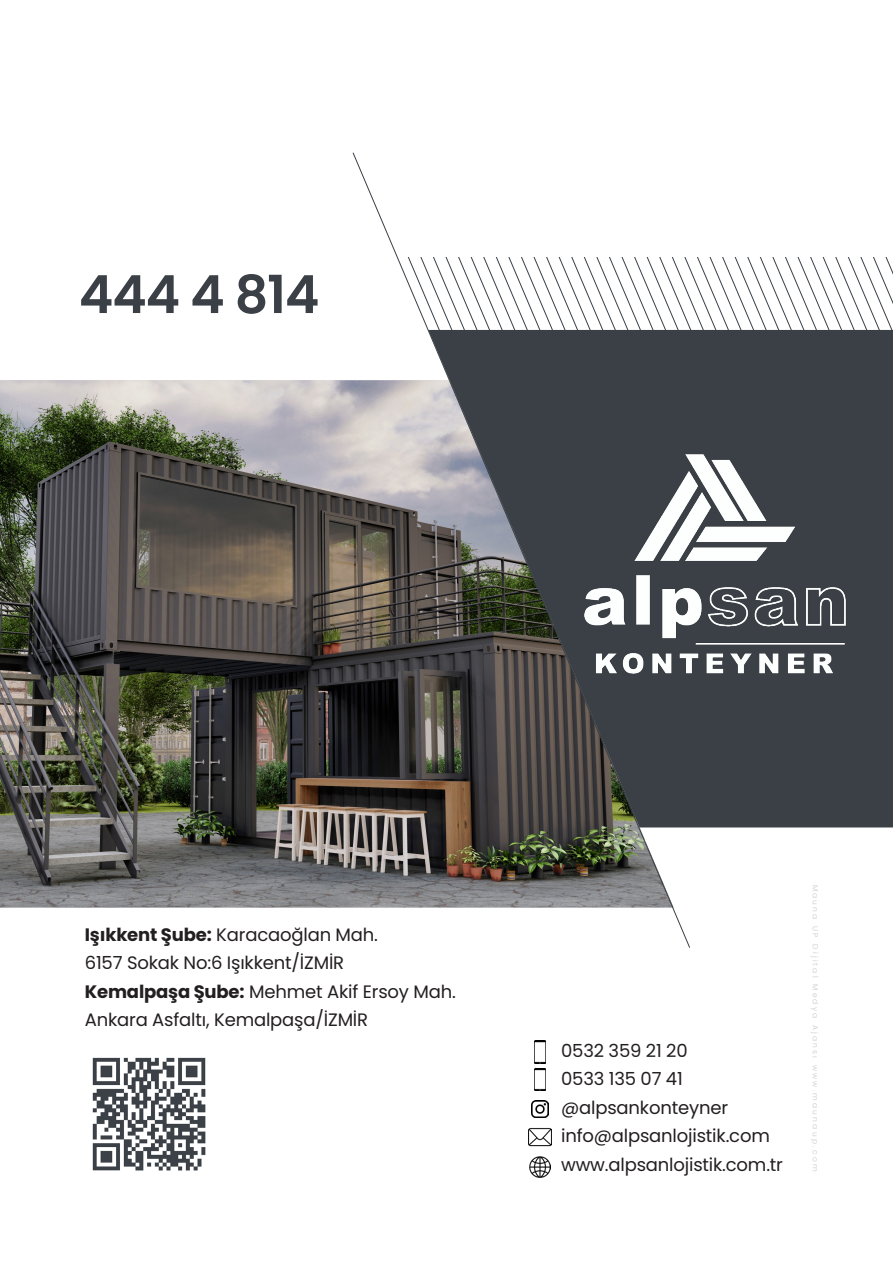
<style>
.page{position:relative;width:893px;height:1263px;background:#fff}
.page>*{position:absolute;margin:0;border:0;box-sizing:border-box;transform-origin:0 0}
.t1{font:600 52.5px "Poppins";letter-spacing:-.025em;color:#3a4046}
.t2{font:18px "Poppins";letter-spacing:-.01em;color:#231f20}
.t3{font:300 7.5px "Poppins";letter-spacing:.3em;color:#c7c8ca}
.s1{font-weight:700}
</style>
<div class="page">
<img style="left:0;top:380px;width:352px;height:527px">
<img style="left:92px;top:1057px;width:114px;height:114px">
<img style="left:534px;top:1068px;width:11px;height:22px">
<img style="left:528px;top:1128px;width:24px;height:19px">
<img style="left:531px;top:1101px;width:17px;height:17px">
<img style="left:529px;top:1156px;width:21px;height:21px">
<img style="left:534px;top:1041px;width:12px;height:22px">
<div style="left:691px;top:330px;width:202px;height:497px;background:#3a4046"></div>
<svg style="left:352px;top:152px;width:339px;height:796px"></svg>
<svg style="left:396px;top:258px;width:497px;height:72px"></svg>
<img style="left:488px;top:338px;width:405px;height:452px">
<p class="t1" style="left:79px;top:264px;width:242px">444 4 814</p>
<p class="t2" style="left:85px;top:924px;width:295px"><span class="s1">Işıkkent Şube:</span> Karacaoğlan Mah.</p>
<p class="t2" style="left:85px;top:952px;width:261px">6157 Sokak No:6 Işıkkent/İZMİR</p>
<p class="t2" style="left:85px;top:981px;width:373px"><span class="s1">Kemalpaşa Şube:</span> Mehmet Akif Ersoy Mah.</p>
<p class="t2" style="left:85px;top:1009px;width:285px">Ankara Asfaltı, Kemalpaşa/İZMİR</p>
<p class="t2" style="left:561px;top:1040px;width:128px">0532 359 21 20</p>
<p class="t2" style="left:561px;top:1068px;width:123px">0533 135 07 41</p>
<p class="t2" style="left:561px;top:1097px;width:168px">@alpsankonteyner</p>
<p class="t2" style="left:561px;top:1125px;width:210px">info@alpsanlojistik.com</p>
<p class="t2" style="left:561px;top:1154px;width:223px">www.alpsanlojistik.com.tr</p>
<p class="t3" style="left:820px;top:884px;width:288px;rotate:90deg">Mauna UP Dijital Medya Ajansı www.maunaup.com</p>
</div>
